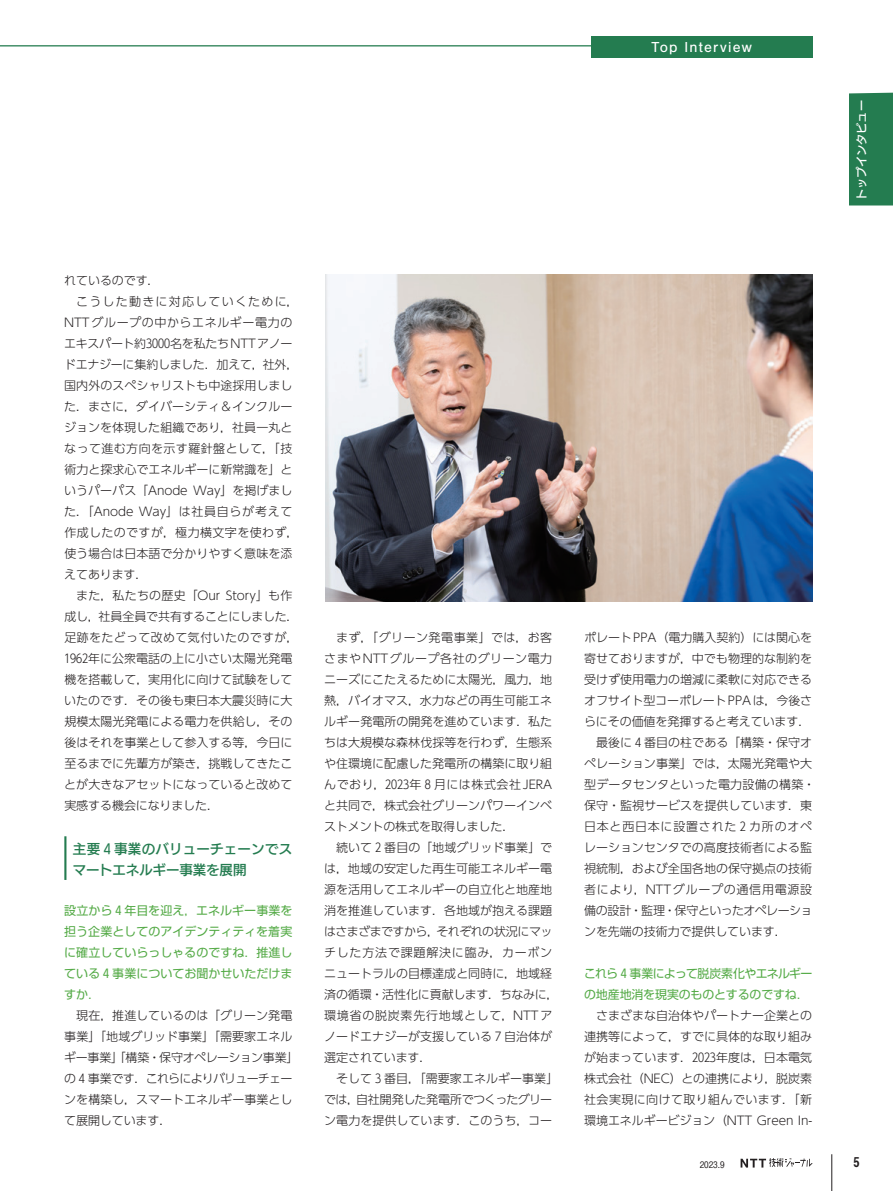
<style>
.page{position:relative;width:893px;height:1191px;background:#fff}
.page>*{position:absolute;margin:0;border:0;box-sizing:border-box;transform-origin:0 0}
.t1{font:15px "Nimbus San";letter-spacing:.085em;color:#fff}
.t2{font:13.5px/21px "New Rodin Pro DB";color:#247c50}
.t3{font:13.5px "Midashi Go Pro MB31";color:#231f20}
.t4{font:300 12px/21px "UD Shin Go Pr 6";color:#231f20}
.t5{font:12px/21px "Shin Go Pr 5";letter-spacing:-.005em;color:#54aa46;text-align:justify}
.t6{font:300 12px "UD Shin Go Pr 6";letter-spacing:-.025em;color:#231f20}
.t7{font:300 12px "UD Shin Go Pr 6";letter-spacing:.035em;color:#231f20}
.t8{font:300 12px "UD Shin Go Pr 6";letter-spacing:.055em;color:#231f20}
.t9{font:300 12px "UD Shin Go Pr 6";letter-spacing:.02em;color:#231f20}
.t10{font:300 12px "UD Shin Go Pr 6";letter-spacing:-.05em;color:#231f20}
.t11{font:300 12px "UD Shin Go Pr 6";letter-spacing:.05em;color:#231f20}
.t12{font:300 12px "UD Shin Go Pr 6";letter-spacing:.03em;color:#231f20}
.t13{font:300 12px "UD Shin Go Pr 6";letter-spacing:.06em;color:#231f20}
.t14{font:300 12px "UD Shin Go Pr 6";letter-spacing:.065em;color:#231f20}
.t15{font:300 12px "UD Shin Go Pr 6";letter-spacing:.1em;color:#231f20}
.t16{font:11.25px "New Rodin Pro DB";letter-spacing:-.02em;color:#fff}
.t17{font:500 9px "Gothic BBB Pro";color:#231f20}
</style>
<div class="page">
<hr style="left:64px;top:836px;width:2px;height:44px;background:#247c50">
<div style="left:849px;top:92px;width:44px;height:114px;background:#247c50"></div>
<hr style="left:0;top:45px;width:591px;height:1px;background:#247c50">
<div style="left:591px;top:36px;width:221px;height:21px;background:#247c50"></div>
<img style="left:325px;top:274px;width:488px;height:328px">
<svg style="left:741px;top:1158px;width:72px;height:9px"></svg>
<hr style="left:831px;top:1154px;width:1px;height:37px;background:#231f20">
<p class="t4" style="left:64px;top:269px;width:97px">れているのです．</p>
<p class="t15" style="left:76px;top:292px;width:224px">こうした動きに対応していくために，</p>
<p class="t11" style="left:64px;top:313px;width:230px">NTTグループの中からエネルギー電力の</p>
<p class="t4" style="left:64px;top:332px;width:230px">エキスパート約3000名を私たちNTTアノー</p>
<p class="t6" style="left:64px;top:355px;width:236px">ドエナジーに集約しました．加えて，社外，</p>
<p class="t4" style="left:64px;top:374px;width:230px">国内外のスペシャリストも中途採用しまし</p>
<p class="t4" style="left:64px;top:395px;width:230px">た．まさに，ダイバーシティ＆インクルー</p>
<p class="t4" style="left:64px;top:416px;width:230px">ジョンを体現した組織であり，社員一丸と</p>
<p class="t7" style="left:64px;top:439px;width:230px">なって進む方向を示す羅針盤として，「技</p>
<p class="t4" style="left:64px;top:458px;width:230px">術力と探求心でエネルギーに新常識を」と</p>
<p class="t4" style="left:64px;top:479px;width:230px">いうパーパス「Anode Way」を掲げまし</p>
<p class="t8" style="left:64px;top:502px;width:230px">た．「Anode Way」は社員自らが考えて</p>
<p class="t7" style="left:64px;top:523px;width:236px">作成したのですが，極力横文字を使わず，</p>
<p class="t4" style="left:64px;top:542px;width:230px">使う場合は日本語で分かりやすく意味を添</p>
<p class="t4" style="left:64px;top:563px;width:85px">えてあります．</p>
<p class="t9" style="left:76px;top:586px;width:218px">また，私たちの歴史「Our Story」も作</p>
<p class="t6" style="left:64px;top:607px;width:236px">成し，社員全員で共有することにしました．</p>
<p class="t12" style="left:64px;top:628px;width:236px">足跡をたどって改めて気付いたのですが，</p>
<p class="t4" style="left:64px;top:647px;width:230px">1962年に公衆電話の上に小さい太陽光発電</p>
<p class="t4" style="left:64px;top:668px;width:230px">機を搭載して，実用化に向けて試験をして</p>
<p class="t4" style="left:64px;top:689px;width:230px">いたのです．その後も東日本大震災時に大</p>
<p class="t4" style="left:64px;top:710px;width:230px">規模太陽光発電による電力を供給し，その</p>
<p class="t4" style="left:64px;top:731px;width:230px">後はそれを事業として参入する等，今日に</p>
<p class="t4" style="left:64px;top:752px;width:230px">至るまでに先輩方が築き，挑戦してきたこ</p>
<p class="t4" style="left:64px;top:773px;width:230px">とが大きなアセットになっていると改めて</p>
<p class="t4" style="left:64px;top:794px;width:156px">実感する機会になりました．</p>
<p class="t2" style="left:73px;top:836px;width:221px">主要 4 事業のバリューチェーンでスマートエネルギー事業を展開</p>
<p class="t5" style="left:64px;top:899px;width:230px">設立から 4 年目を迎え，エネルギー事業を担う企業としてのアイデンティティを着実に確立していらっしゃるのですね．推進している 4 事業についてお聞かせいただけますか．</p>
<p class="t4" style="left:64px;top:1004px;width:236px;text-indent:12px">現在，推進しているのは「グリーン発電事業」「地域グリッド事業」「需要家エネルギー事業」「構築・保守オペレーション事業」の 4 事業です．これらによりバリューチェーンを構築し，スマートエネルギー事業として展開しています．</p>
<p class="t1" style="left:652px;top:38px;width:102px">Top Interview</p>
<p class="t16" style="left:852px;top:200px;width:101px;rotate:-90deg">トップインタビュー</p>
<p class="t4" style="left:324px;top:626px;width:230px;text-align:justify;text-indent:12px">まず，「グリーン発電事業」では，お客さまやNTTグループ各社のグリーン電力ニーズにこたえるために太陽光，風力，地熱，バイオマス，水力などの再生可能エネルギー発電所の開発を進めています．私たちは大規模な森林伐採等を行わず，生態系や住環境に配慮した発電所の構築に取り組んでおり，2023年 8 月には株式会社JERAと共同で，株式会社グリーンパワーインベストメントの株式を取得しました．</p>
<p class="t4" style="left:324px;top:836px;width:236px;text-indent:12px">続いて 2 番目の「地域グリッド事業」では，地域の安定した再生可能エネルギー電源を活用してエネルギーの自立化と地産地消を推進しています．各地域が抱える課題はさまざまですから，それぞれの状況にマッチした方法で課題解決に臨み，カーボンニュートラルの目標達成と同時に，地域経済の循環・活性化に貢献します．ちなみに，環境省の脱炭素先行地域として，NTTアノードエナジーが支援している 7 自治体が選定されています．</p>
<p class="t4" style="left:324px;top:1067px;width:236px;text-indent:12px">そして 3 番目，「需要家エネルギー事業」では，自社開発した発電所でつくったグリーン電力を提供しています．このうち，コー</p>
<p class="t4" style="left:584px;top:626px;width:230px">ポレートPPA（電力購入契約）には関心を</p>
<p class="t4" style="left:584px;top:647px;width:230px">寄せておりますが，中でも物理的な制約を</p>
<p class="t4" style="left:584px;top:668px;width:230px">受けず使用電力の増減に柔軟に対応できる</p>
<p class="t4" style="left:584px;top:689px;width:230px">オフサイト型コーポレートPPAは，今後さ</p>
<p class="t4" style="left:584px;top:710px;width:228px">らにその価値を発揮すると考えています．</p>
<p class="t4" style="left:596px;top:731px;width:218px">最後に 4 番目の柱である「構築・保守オ</p>
<p class="t4" style="left:584px;top:752px;width:230px">ペレーション事業」では，太陽光発電や大</p>
<p class="t4" style="left:584px;top:773px;width:233px">型データセンタといった電力設備の構築・</p>
<p class="t4" style="left:584px;top:794px;width:230px">保守・監視サービスを提供しています．東</p>
<p class="t14" style="left:584px;top:817px;width:230px">日本と西日本に設置された 2 カ所のオペ</p>
<p class="t4" style="left:584px;top:836px;width:230px">レーションセンタでの高度技術者による監</p>
<p class="t4" style="left:584px;top:857px;width:230px">視統制，および全国各地の保守拠点の技術</p>
<p class="t13" style="left:584px;top:880px;width:230px">者により，NTTグループの通信用電源設</p>
<p class="t10" style="left:584px;top:901px;width:230px">備の設計・監理・保守といったオペレーショ</p>
<p class="t4" style="left:584px;top:920px;width:204px">ンを先端の技術力で提供しています．</p>
<p class="t5" style="left:584px;top:962px;width:230px">これら 4 事業によって脱炭素化やエネルギーの地産地消を現実のものとするのですね．</p>
<p class="t4" style="left:584px;top:1004px;width:230px;text-align:justify;text-indent:12px">さまざまな自治体やパートナー企業との連携等によって，すでに具体的な取り組みが始まっています．2023年度は，日本電気株式会社（NEC）との連携により，脱炭素社会実現に向けて取り組んでいます．「新環境エネルギービジョン（NTT Green In-</p>
<p class="t17" style="left:700px;top:1157px;width:26px">2023.9</p>
<p class="t3" style="left:853px;top:1151px;width:8px">5</p>
</div>
